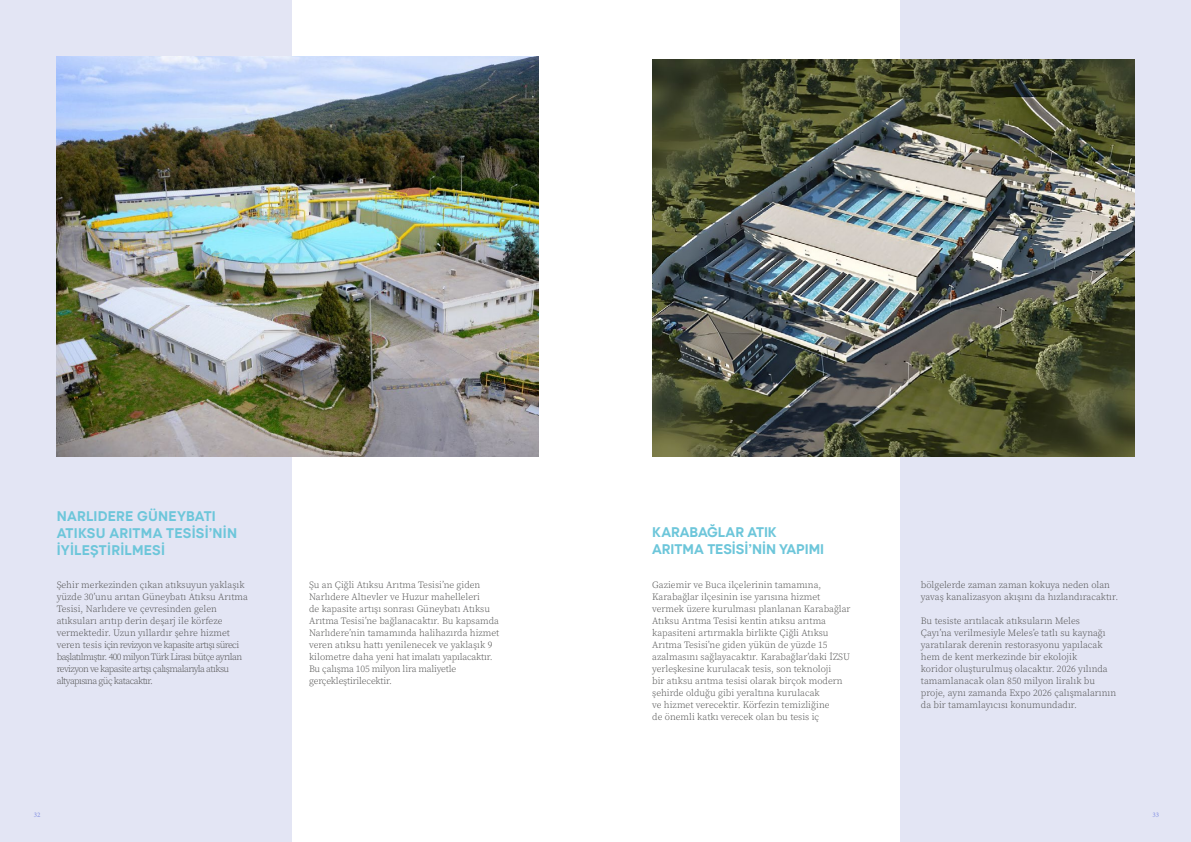
<style>
.page{position:relative;width:1191px;height:842px;background:#fff}
.page>*{position:absolute;margin:0;border:0;box-sizing:border-box;transform-origin:0 0}
.t1{font:700 14px/16.8px "Izmir";letter-spacing:.02em;color:#6dc6da}
.t2{font:700 14px/16.8px "Izmir";color:#6dc6da}
.t3{font:9.6px/12px "Source Serif Variable";color:#4a4a49}
.t4{font:7px "Minion Pro";color:#8490e3}
</style>
<div class="page">
<div style="left:0;top:0;width:291px;height:842px;background:#e3e5f4"></div>
<img style="left:57px;top:56px;width:482px;height:400px">
<div style="left:900px;top:0;width:291px;height:842px;background:#e3e5f4"></div>
<img style="left:652px;top:60px;width:482px;height:396px">
<h1 class="t1" style="left:57px;top:507px;width:182px">NARLIDERE GÜNEYBATI<br>ATIKSU ARITMA TESISI’NIN<br>İYILEŞTIRILMESI</h1>
<p class="t3" style="left:57px;top:579px;width:193px">Şehir merkezinden çıkan atıksuyun yaklaşık yüzde 30’unu arıtan Güneybatı Atıksu Arıtma Tesisi, Narlıdere ve çevresinden gelen atıksuları arıtıp derin deşarj ile körfeze vermektedir. Uzun yıllardır şehre hizmet veren tesis için revizyon ve kapasite artışı süreci başlatılmıştır. 400 milyon Türk Lirası bütçe ayrılan revizyon ve kapasite artışı çalışmalarıyla atıksu altyapısına güç katacaktır.</p>
<h1 class="t2" style="left:652px;top:523px;width:173px">KARABAĞLAR ATIK<br>ARITMA TESİSİ’NİN YAPIMI</h1>
<p class="t3" style="left:309px;top:579px;width:192px">Şu an Çiğli Atıksu Arıtma Tesisi’ne giden Narlıdere Altıevler ve Huzur mahelleleri<br>de kapasite artışı sonrası Güneybatı Atıksu Arıtma Tesisi’ne bağlanacaktır. Bu kapsamda Narlıdere’nin tamamında halihazırda hizmet veren atıksu hattı yenilenecek ve yaklaşık 9 kilometre daha yeni hat imalatı yapılacaktır.<br>Bu çalışma 105 milyon lira maliyetle gerçekleştirilecektir.</p>
<p class="t3" style="left:652px;top:579px;width:200px">Gaziemir ve Buca ilçelerinin tamamına, Karabağlar ilçesinin ise yarısına hizmet vermek üzere kurulması planlanan Karabağlar Atıksu Arıtma Tesisi kentin atıksu arıtma kapasiteni artırmakla birlikte Çiğli Atıksu Arıtma Tesisi’ne giden yükün de yüzde 15 azalmasını sağlayacaktır. Karabağlar’daki İZSU yerleşkesine kurulacak tesis, son teknoloji<br>bir atıksu arıtma tesisi olarak birçok modern şehirde olduğu gibi yeraltına kurulacak<br>ve hizmet verecektir. Körfezin temizliğine<br>de önemli katkı verecek olan bu tesis iç</p>
<p class="t3" style="left:921px;top:579px;width:199px">bölgelerde zaman zaman kokuya neden olan yavaş kanalizasyon akışını da hızlandıracaktır.</p>
<p class="t3" style="left:921px;top:615px;width:197px">Bu tesiste arıtılacak atıksuların Meles<br>Çayı’na verilmesiyle Meles’e tatlı su kaynağı yaratılarak derenin restorasyonu yapılacak hem de kent merkezinde bir ekolojik<br>koridor oluşturulmuş olacaktır. 2026 yılında tamamlanacak olan 850 milyon liralık bu proje, aynı zamanda Expo 2026 çalışmalarının da bir tamamlayıcısı konumundadır.</p>
<p class="t4" style="left:34px;top:810px;width:8px">32</p>
<p class="t4" style="left:1152px;top:810px;width:8px">33</p>
</div>
